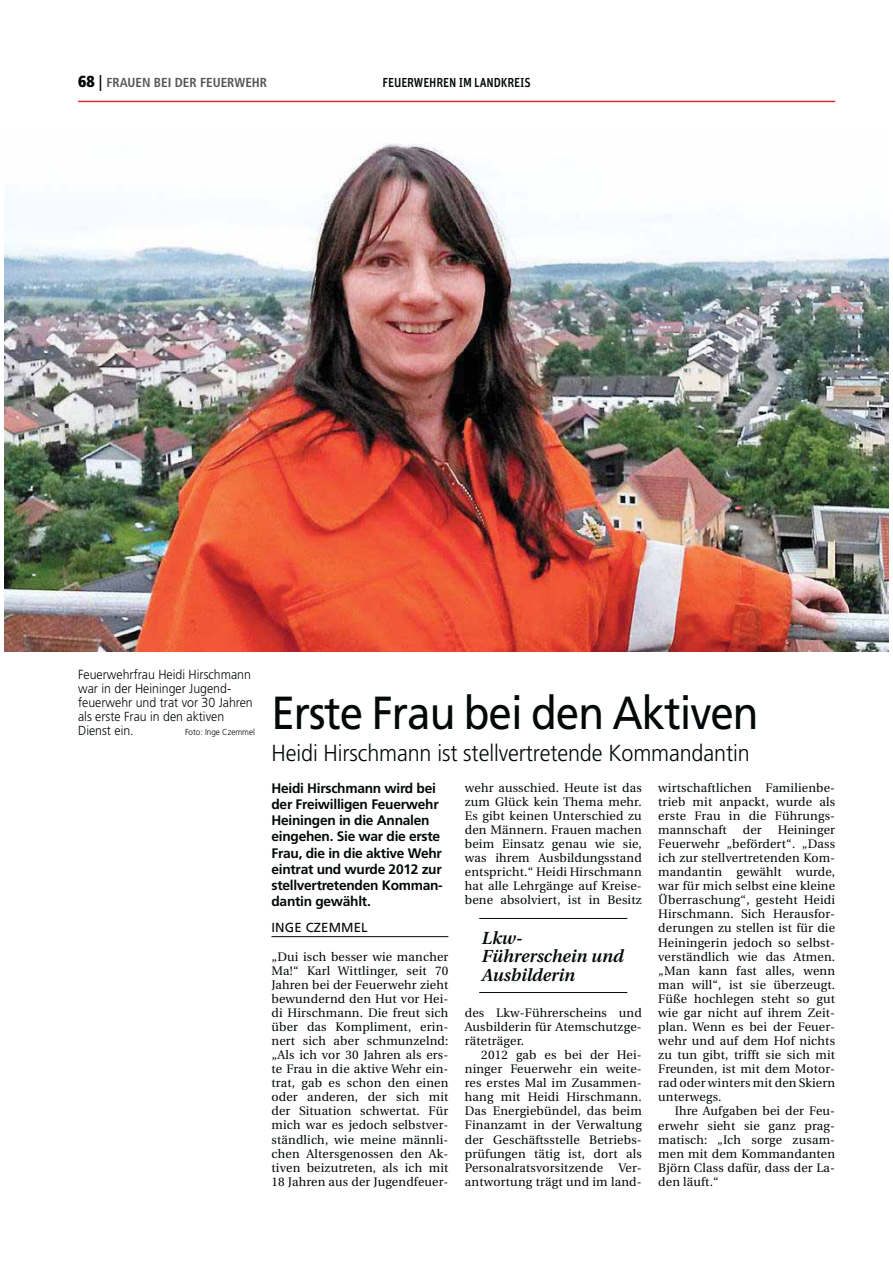
<style>
.page{position:relative;width:893px;height:1263px;background:#fff}
.page>*{position:absolute;margin:0;border:0;box-sizing:border-box;transform-origin:0 0}
.t1{font:46.35px "Frutiger";letter-spacing:-.025em;color:#040809;scale:.91 1}
.t2{font:300 23.25px "Frutiger";letter-spacing:-.005em;color:#040809;scale:.93 1}
.t3{font:italic 600 17.4px/18.6px "Utopia";color:#040809}
.t4{font:700 13.8px/16.2px "Frutiger";letter-spacing:-.02em;color:#040809}
.t5{font:300 13.2px/14.1px "Frutiger";color:#040809;scale:.94 1}
.t6{font:13.2px "Frutiger";letter-spacing:.01em;color:#040809}
.t7{font:700 condensed 13.05px "Frutiger";color:#575757}
.t8{font:500 13.05px "Unit Pro";letter-spacing:-.01em;color:#040809;scale:.91 1}
.t9{font:12.3px/14.1px "Utopia";letter-spacing:.015em;color:#040809;text-align:justify}
.t10{font:300 8.7px "Frutiger";color:#040809;scale:.94 1}
.s1{font-weight:900;font-size:15.9px;color:#040809}
.s2{font-size:15.9px;color:#040809}
</style>
<div class="page">
<img style="left:4px;top:143px;width:884px;height:508px">
<hr style="left:78px;top:101px;width:757px;height:1px;background:#e32626">
<hr style="left:271px;top:936px;width:177px;height:1px;background:#040809">
<hr style="left:479px;top:918px;width:148px;height:1px;background:#040809">
<hr style="left:479px;top:992px;width:148px;height:1px;background:#040809">
<p class="t7" style="left:78px;top:77px;width:191px"><span class="s1">68</span> <span class="s2">|</span> FRAUEN BEI DER FEUERWEHR</p>
<p class="t8" style="left:382px;top:75px;width:164px">FEUERWEHREN IM LANDKREIS</p>
<p class="t5" style="left:78px;top:669px;width:187px">Feuerwehrfrau Heidi Hirschmann war in der Heininger Jugend&shy;feuerwehr und trat vor 30 Jahren als erste Frau in den aktiven<br>Dienst ein.</p>
<p class="t10" style="left:185px;top:729px;width:76px">Foto: Inge Czemmel</p>
<h1 class="t1" style="left:271px;top:695px;width:537px">Erste Frau bei den Aktiven</h1>
<h2 class="t2" style="left:271px;top:744px;width:516px">Heidi Hirschmann ist stellvertretende Kommandantin</h2>
<p class="t4" style="left:271px;top:781px;width:173px">Heidi Hirschmann wird bei der Freiwilligen Feuerwehr<br>Heiningen in die Annalen eingehen. Sie war die erste<br>Frau, die in die aktive Wehr eintrat und wurde 2012 zur stellvertretenden Komman&shy;dantin gewählt.</p>
<p class="t6" style="left:271px;top:923px;width:98px">INGE CZEMMEL</p>
<p class="t9" style="left:271px;top:950px;width:178px">„Dui isch besser wie mancher Ma!“ Karl Wittlinger, seit 70<br>Jahren bei der Feuerwehr zieht bewundernd den Hut vor Hei&shy;di Hirschmann. Die freut sich über das Kompliment, erin&shy;nert sich aber schmunzelnd: „Als ich vor 30 Jahren als ers&shy;te Frau in die aktive Wehr ein&shy;trat, gab es schon den einen oder anderen, der sich mit der Situation schwertat. Für mich war es jedoch selbstver&shy;ständlich, wie meine männli&shy;chen Altersgenossen den Ak&shy;tiven beizutreten, als ich mit 18 Jahren aus der Jugendfeuer-</p>
<p class="t9" style="left:465px;top:782px;width:178px">wehr ausschied. Heute ist das zum Glück kein Thema mehr.<br>Es gibt keinen Unterschied zu den Männern. Frauen machen beim Einsatz genau wie sie, was ihrem Ausbildungsstand entspricht.“ Heidi Hirschmann hat alle Lehrgänge auf Kreise&shy;bene absolviert, ist in Besitz</p>
<h3 class="t3" style="left:481px;top:930px;width:143px">Lkw-<br>Führerschein und<br>Ausbilderin</h3>
<p class="t9" style="left:465px;top:1007px;width:178px">des Lkw-Führerscheins und Ausbilderin für Atemschutzge&shy;räteträger.</p>
<p class="t9" style="left:465px;top:1049px;width:178px;text-indent:16px">2012 gab es bei der Hei&shy;ninger Feuerwehr ein weite&shy;res erstes Mal im Zusammen&shy;hang mit Heidi Hirschmann.<br>Das Energiebündel, das beim Finanzamt in der Verwaltung der Geschäftsstelle Betriebs&shy;prü fungen tätig ist, dort als Personalratsvorsitzende Ver&shy;antwortung trägt und im land-</p>
<p class="t9" style="left:658px;top:782px;width:178px">wirtschaftlichen Familienbe&shy;trieb mit anpackt, wurde als erste Frau in die Führungs&shy;mannschaft</p>
<p class="t9" style="left:743px;top:824px;width:20px">der</p>
<p class="t9" style="left:658px;top:824px;width:178px;text-indent:119px">Heininger Feuerwehr „befördert“. „Dass ich zur stellvertretenden Kom&shy;mandantin gewählt wurde, war für mich selbst eine kleine Überraschung“, gesteht Heidi Hirschmann. Sich Herausfor&shy;derungen zu stellen ist für die Heiningerin jedoch so selbst&shy;verständlich wie das Atmen. „Man kann fast alles, wenn man will“, ist sie überzeugt.<br>Füße hochlegen steht so gut wie gar nicht auf ihrem Zeit&shy;plan. Wenn es bei der Feuer&shy;wehr und auf dem Hof nichts zu tun gibt, trifft sie sich mit Freunden, ist mit dem Motor&shy;rad oder winters mit den Skiern unterwegs.</p>
<p class="t9" style="left:658px;top:1105px;width:178px;text-indent:16px">Ihre Aufgaben bei der Feu&shy;erwehr sieht sie ganz prag&shy;matisch: „Ich sorge zusam&shy;men mit dem Kommandanten Björn Class dafür, dass der La&shy;den läuft.“</p>
</div>
